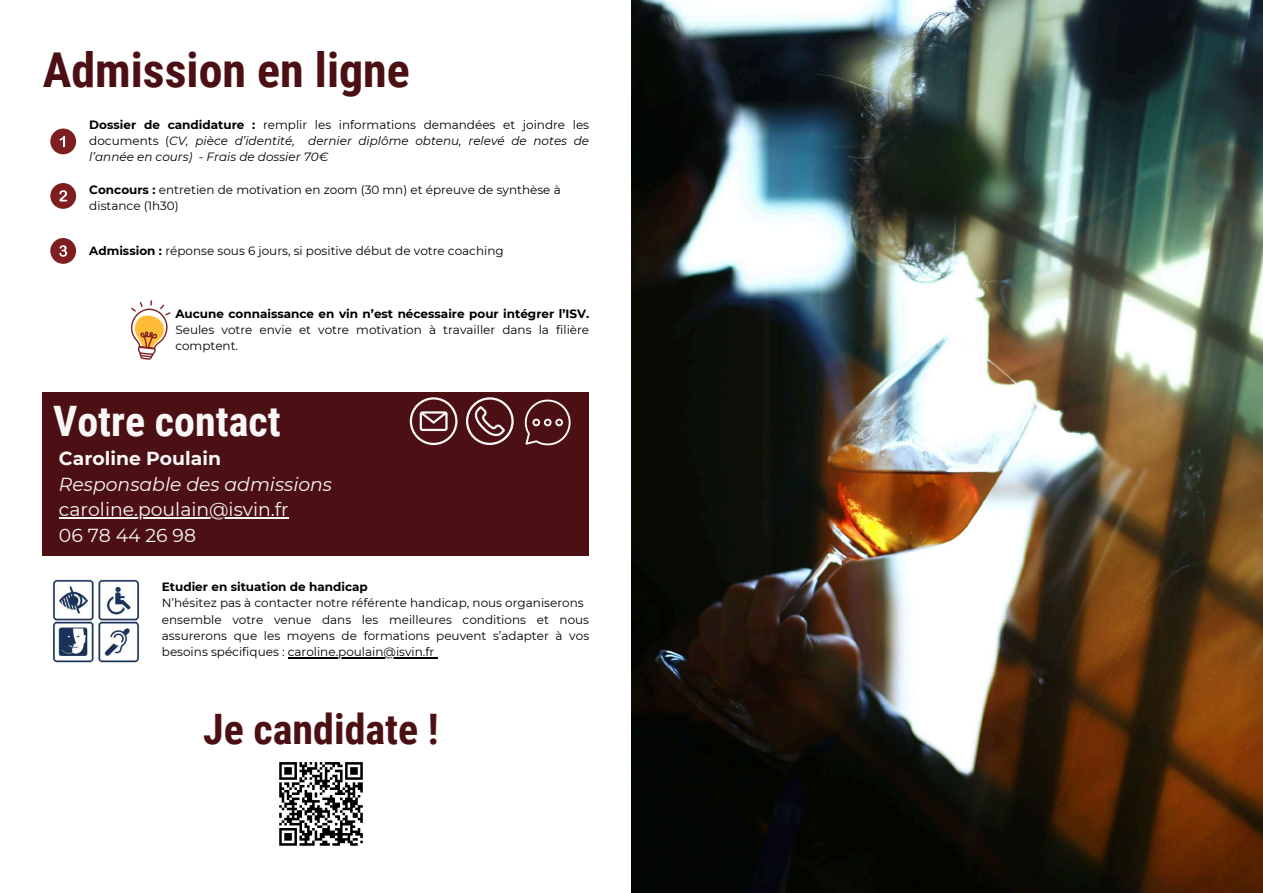
<style>
.page{position:relative;width:1263px;height:893px;background:#fff}
.page>*{position:absolute;margin:0;border:0;box-sizing:border-box;transform-origin:0 0}
.t1{font:700 48px "Roboto Condensed";color:#4c1014}
.t2{font:700 42px "Roboto Condensed";color:#faf7f7}
.t3{font:700 42px "Roboto Condensed";color:#4c1014}
.t4{font:18.83px/25.9px "Montserrat";color:#faf7f7}
.t5{font:italic 18.83px "Montserrat";color:#faf7f7}
.t6{font:700 18.83px "Montserrat";color:#faf7f7}
.t7{font:12px/16.4px "Montserrat";color:#000}
.t8{font:italic 12px/16.4px "Montserrat";color:#000;text-align:justify}
.t9{font:700 12px "Montserrat";color:#000}
.s1{font-weight:700;font-style:normal}
.s2{font-style:normal}
.s3{font-weight:700}
</style>
<div class="page">
<svg style="left:131px;top:300px;width:39px;height:60px"></svg>
<div style="left:50px;top:129px;width:26px;height:25px;background:#7f1e20;border-radius:50%"></div>
<svg style="left:60px;top:136px;width:5px;height:11px"></svg>
<div style="left:50px;top:238px;width:26px;height:26px;background:#7f1e20;border-radius:50%"></div>
<svg style="left:59px;top:245px;width:8px;height:12px"></svg>
<img style="left:52px;top:578px;width:88px;height:85px">
<div style="left:43px;top:392px;width:546px;height:163px;background:#4c1014"></div>
<img style="left:631px;top:0;width:632px;height:893px">
<svg style="left:410px;top:397px;width:47px;height:48px"></svg>
<svg style="left:525px;top:399px;width:46px;height:46px"></svg>
<svg style="left:466px;top:397px;width:48px;height:48px"></svg>
<hr style="left:59px;top:517px;width:230px;height:2px;background:#faf7f7">
<hr style="left:288px;top:657px;width:146px;height:1px;background:#000">
<svg style="left:279px;top:762px;width:84px;height:84px"></svg>
<div style="left:50px;top:183px;width:26px;height:26px;background:#7f1e20;border-radius:50%"></div>
<svg style="left:59px;top:190px;width:8px;height:11px"></svg>
<h1 class="t1" style="left:43px;top:43px;width:368px">Admission en ligne</h1>
<p class="t8" style="left:89px;top:116px;width:501px"><span class="s1">Dossier de candidature :</span> <span class="s2">remplir les informations demandées et joindre les documents (</span>CV, pièce d’identité, dernier diplôme obtenu, relevé de notes de l’année en cours) - Frais de dossier 70€</p>
<p class="t7" style="left:89px;top:181px;width:473px"><span class="s3">Concours :</span> entretien de motivation en zoom (30 mn) et épreuve de synthèse à distance (1h30)</p>
<p class="t7" style="left:89px;top:242px;width:416px"><span class="s3">Admission :</span> réponse sous 6 jours, si positive début de votre coaching</p>
<p class="t9" style="left:175px;top:306px;width:415px">Aucune connaissance en vin n’est nécessaire pour intégrer l’ISV.</p>
<p class="t7" style="left:175px;top:321px;width:415px">Seules votre envie et votre motivation à travailler dans la filière comptent.</p>
<h2 class="t2" style="left:53px;top:397px;width:229px">Votre contact</h2>
<h3 class="t6" style="left:59px;top:446px;width:164px">Caroline Poulain</h3>
<h3 class="t5" style="left:59px;top:472px;width:275px">Responsable des admissions</h3>
<h3 class="t4" style="left:59px;top:497px;width:231px">caroline.poulain@isvin.fr<br>06 78 44 26 98</h3>
<p class="t9" style="left:162px;top:579px;width:207px">Etudier en situation de handicap</p>
<p class="t7" style="left:162px;top:595px;width:429px">N’hésitez pas à contacter notre référente handicap, nous organiserons ensemble votre venue dans les meilleures conditions et nous assurerons que les moyens de formations peuvent s’adapter à vos besoins spécifiques : caroline.poulain@isvin.fr</p>
<h2 class="t3" style="left:203px;top:704px;width:237px">Je candidate !</h2>
</div>
